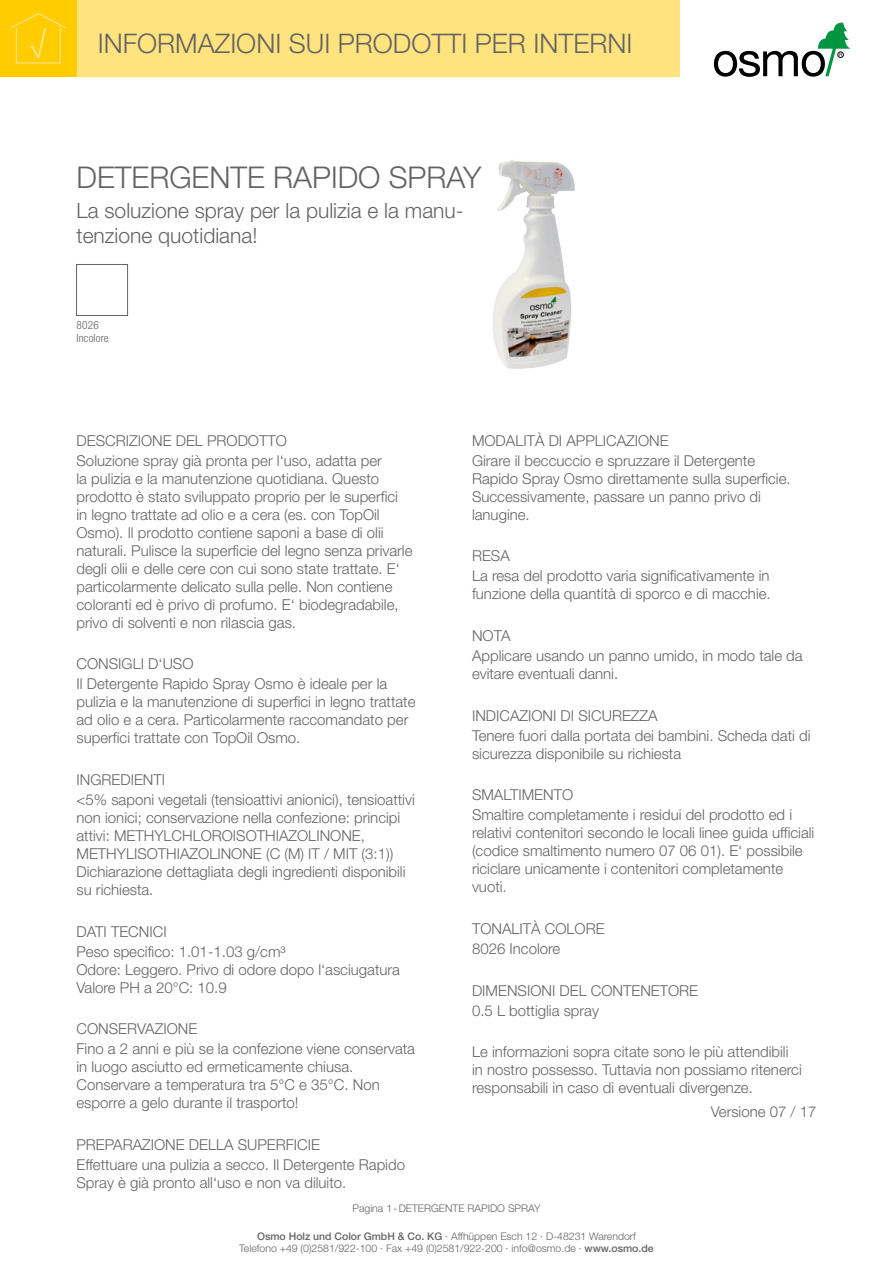
<style>
.page{position:relative;width:893px;height:1263px;background:#fff}
.page>*{position:absolute;margin:0;border:0;box-sizing:border-box;transform-origin:0 0}
.t1{font:300 30px "Helvetica Neue";color:#646363}
.t2{font:300 27px "Helvetica Neue";color:#646363}
.t3{font:300 21px/25.2px "Helvetica Neue";color:#646363}
.t4{font:300 15px/18px "Helvetica Neue";color:#646363}
.t5{font:300 condensed 11.25px/13.5px "Helvetica Neue";letter-spacing:.015em;color:#646363}
.t6{font:300 10.5px/12.6px "Helvetica Neue";color:#646363;text-align:center}
.s1{font-weight:500}
</style>
<div class="page">
<svg style="left:714px;top:23px;width:136px;height:54px"></svg>
<div style="left:77px;top:0;width:603px;height:77px;background:#ffe37e"></div>
<div style="left:0;top:0;width:77px;height:77px;background:#fc0"></div>
<svg style="left:10px;top:13px;width:56px;height:51px"></svg>
<div style="left:76px;top:264px;width:52px;height:52px;border:1px solid #646363"></div>
<img style="left:493px;top:160px;width:82px;height:209px">
<h2 class="t2" style="left:98px;top:27px;width:536px">INFORMAZIONI SUI PRODOTTI PER INTERNI</h2>
<h1 class="t1" style="left:77px;top:159px;width:406px">DETERGENTE RAPIDO SPRAY</h1>
<h3 class="t3" style="left:77px;top:197px;width:389px">La soluzione spray per la pulizia e la manu&shy;tenzione quotidiana!</h3>
<p class="t5" style="left:77px;top:318px;width:34px">8026<br>Incolore</p>
<p class="t4" style="left:77px;top:430px;width:307px;line-height:20.1px">DESCRIZIONE DEL PRODOTTO<br>Soluzione spray già pronta per l‘uso, adatta per</p>
<p class="t4" style="left:77px;top:469px;width:337px">la pulizia e la manutenzione quotidiana. Questo prodotto è stato sviluppato proprio per le superfici in legno trattate ad olio e a cera (es. con TopOil Osmo). Il prodotto contiene saponi a base di olii naturali. Pulisce la superficie del legno senza privarle degli olii e delle cere con cui sono state trattate. E‘ particolarmente delicato sulla pelle. Non contiene coloranti ed è privo di profumo. E‘ biodegradabile, privo di solventi e non rilascia gas.</p>
<p class="t4" style="left:77px;top:653px;width:312px;line-height:20.1px">CONSIGLI D‘USO<br>Il Detergente Rapido Spray Osmo è ideale per la</p>
<p class="t4" style="left:77px;top:693px;width:340px">pulizia e la manutenzione di superfici in legno trattate ad olio e a cera. Particolarmente raccomandato per superfici trattate con TopOil Osmo.</p>
<p class="t4" style="left:77px;top:769px;width:340px;line-height:20.1px">INGREDIENTI<br>&lt;5% saponi vegetali (tensioattivi anionici), tensioattivi</p>
<p class="t4" style="left:77px;top:808px;width:330px">non ionici; conservazione nella confezione: principi attivi: METHYLCHLOROISOTHIAZOLINONE, METHYLISOTHIAZOLINONE (C (M) IT / MIT (3:1))<br>Dichiarazione dettagliata degli ingredienti disponibili su richiesta.</p>
<p class="t4" style="left:77px;top:921px;width:210px;line-height:20.1px">DATI TECNICI<br>Peso specifico: 1.01-1.03 g/cm³</p>
<p class="t4" style="left:77px;top:960px;width:325px">Odore: Leggero. Privo di odore dopo l‘asciugatura<br>Valore PH a 20°C: 10.9</p>
<p class="t4" style="left:77px;top:1019px;width:340px;line-height:20.1px">CONSERVAZIONE<br>Fino a 2 anni e più se la confezione viene conservata</p>
<p class="t4" style="left:77px;top:1058px;width:305px">in luogo asciutto ed ermeticamente chiusa.<br>Conservare a temperatura tra 5°C e 35°C. Non esporre a gelo durante il trasporto!</p>
<p class="t4" style="left:77px;top:1134px;width:330px;line-height:20.1px">PREPARAZIONE DELLA SUPERFICIE<br>Effettuare una pulizia a secco. Il Detergente Rapido</p>
<p class="t4" style="left:77px;top:1173px;width:271px">Spray è già pronto all‘uso e non va diluito.</p>
<p class="t4" style="left:472px;top:430px;width:285px;line-height:20.1px">MODALITÀ DI APPLICAZIONE<br>Girare il beccuccio e spruzzare il Detergente</p>
<p class="t4" style="left:472px;top:469px;width:320px">Rapido Spray Osmo direttamente sulla superficie.<br>Successivamente, passare un panno privo di lanugine.</p>
<p class="t4" style="left:472px;top:545px;width:299px;line-height:20.1px">RESA<br>La resa del prodotto varia significativamente in</p>
<p class="t4" style="left:472px;top:585px;width:300px">funzione della quantità di sporco e di macchie.</p>
<p class="t4" style="left:472px;top:625px;width:332px;line-height:20.1px">NOTA<br>Applicare usando un panno umido, in modo tale da</p>
<p class="t4" style="left:472px;top:664px;width:148px">evitare eventuali danni.</p>
<p class="t4" style="left:472px;top:705px;width:340px;line-height:20.1px">INDICAZIONI DI SICUREZZA<br>Tenere fuori dalla portata dei bambini. Scheda dati di</p>
<p class="t4" style="left:472px;top:744px;width:211px">sicurezza disponibile su richiesta</p>
<p class="t4" style="left:472px;top:785px;width:322px;line-height:20.1px">SMALTIMENTO<br>Smaltire completamente i residui del prodotto ed i</p>
<p class="t4" style="left:472px;top:824px;width:344px">relativi contenitori secondo le locali linee guida ufficiali (codice smaltimento numero 07 06 01). E‘ possibile riciclare unicamente i contenitori completamente vuoti.</p>
<p class="t4" style="left:472px;top:918px;width:134px;line-height:20.1px">TONALITÀ COLORE<br>8026 Incolore</p>
<p class="t4" style="left:472px;top:980px;width:228px;line-height:20.1px">DIMENSIONI DEL CONTENETORE<br>0.5 L bottiglia spray</p>
<p class="t4" style="left:472px;top:1043px;width:331px">Le informazioni sopra citate sono le più attendibili in nostro possesso. Tuttavia non possiamo ritenerci responsabili in caso di eventuali divergenze.</p>
<p class="t4" style="left:711px;top:1103px;width:107px">Versione 07 / 17</p>
<p class="t6" style="left:352px;top:1202px;width:190px">Pagina 1-DETERGENTE RAPIDO SPRAY</p>
<p class="t6" style="left:239px;top:1229px;width:416px"><span class="s1">Osmo Holz und Color GmbH &amp; Co. KG</span> · Affhüppen Esch 12 · D-48231 Warendorf<br>Telefono +49 (0)2581/922-100 · Fax +49 (0)2581/922-200 · info@osmo.de · <span class="s1">www.osmo.de</span></p>
</div>
